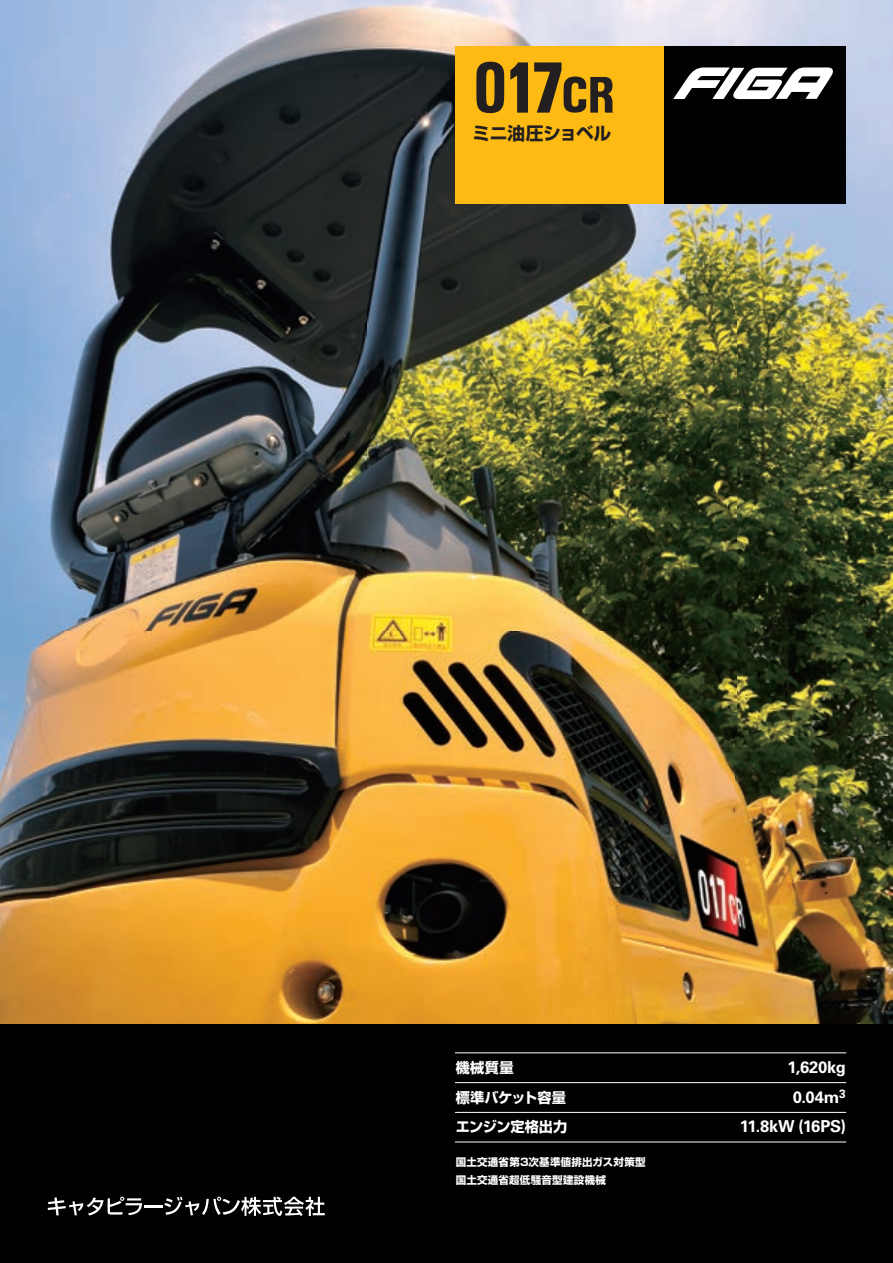
<style>
.page{position:relative;width:893px;height:1263px;background:#fff}
.page>*{position:absolute;margin:0;border:0;box-sizing:border-box;transform-origin:0 0}
.t1{font:700 17.7px "Shin Go";letter-spacing:-.02em;color:#231f20}
.t2{font:700 16.5px/29.7px "Univers LT Std";letter-spacing:-.01em;color:#fff;text-align:right}
.t3{font:700 14.1px/29.7px "Shin Go";color:#fff}
.t4{font:700 10.5px/18px "Shin Go";letter-spacing:.025em;color:#fff}
</style>
<div class="page">
<img style="left:0;top:0;width:893px;height:1024px">
<div style="left:0;top:1024px;width:893px;height:239px;background:#000103"></div>
<div style="left:455px;top:47px;width:209px;height:157px;background:#fcba13"></div>
<div style="left:664px;top:47px;width:182px;height:157px;background:#000103"></div>
<svg style="left:48px;top:1197px;width:277px;height:19px"></svg>
<svg style="left:673px;top:67px;width:160px;height:32px"></svg>
<svg style="left:476px;top:62px;width:28px;height:51px"></svg>
<svg style="left:510px;top:62px;width:18px;height:51px"></svg>
<svg style="left:534px;top:62px;width:79px;height:51px"></svg>
<hr style="left:455px;top:1052px;width:391px;height:1px;background:#fff">
<hr style="left:455px;top:1082px;width:391px;height:1px;background:#fff">
<hr style="left:455px;top:1112px;width:391px;height:1px;background:#fff">
<hr style="left:455px;top:1141px;width:391px;height:1px;background:#fff">
<h1 class="t1" style="left:473px;top:122px;width:140px">ミニ油圧ショベル</h1>
<h3 class="t3" style="left:456px;top:1052px;width:113px">機械質量<br>標準バケット容量エンジン定格出力</h3>
<p class="t4" style="left:456px;top:1152px;width:191px">国土交通省第3次基準値排出ガス対策型国土交通省超低騒音型建設機械</p>
<h2 class="t2" style="left:740px;top:1052px;width:108px">1,620kg<br>0.04m<sup>3<br></sup>11.8kW (16PS)</h2>
</div>
